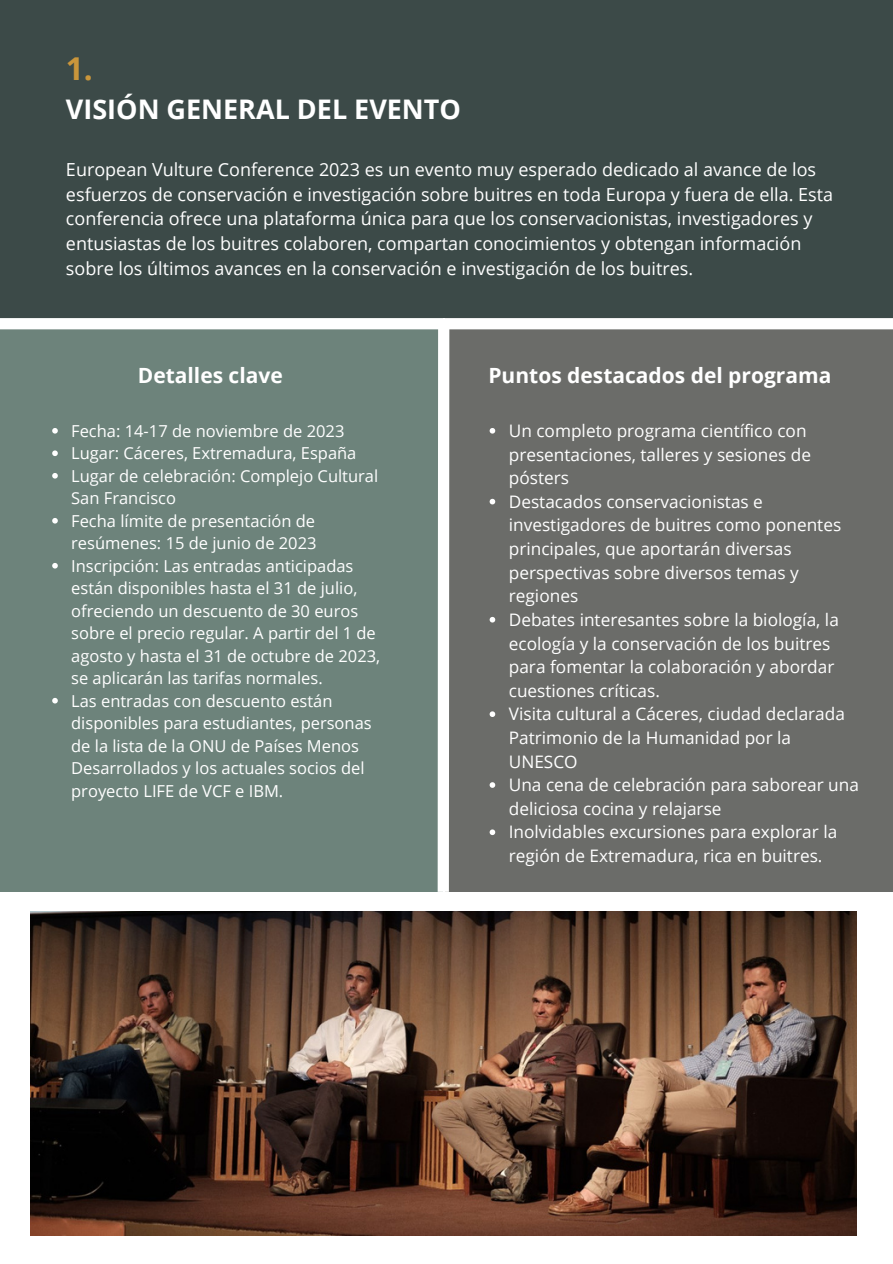
<style>
.page{position:relative;width:893px;height:1264px;background:#fff}
.page>*{position:absolute;margin:0;border:0;box-sizing:border-box;transform-origin:0 0}
.t1{font:700 31.5px "Open Sans";color:#ca963b}
.t2{font:700 27px "Open Sans";color:#fff}
.t3{font:700 21px "Open Sans";color:#fff}
.t4{font:18px/24.8px "Open Sans";color:#fff}
.t5{font:17.25px/23.5px "Open Sans";color:#fff}
.t6{font:16.5px/22.5px "Open Sans";color:#fff}
</style>
<div class="page">
<div style="left:0;top:0;width:892px;height:318px;background:#3c4a48"></div>
<div style="left:446px;top:318px;width:446px;height:573px;background:#6b6c69"></div>
<div style="left:0;top:318px;width:443px;height:573px;background:#6d837b"></div>
<div style="left:437px;top:324px;width:12px;height:567px;background:#fff"></div>
<div style="left:0;top:318px;width:892px;height:11px;background:#fff"></div>
<img style="left:30px;top:911px;width:826px;height:324px">
<svg style="left:52px;top:428px;width:6px;height:5px"></svg>
<svg style="left:52px;top:450px;width:6px;height:6px"></svg>
<svg style="left:52px;top:473px;width:6px;height:5px"></svg>
<svg style="left:52px;top:518px;width:6px;height:5px"></svg>
<svg style="left:52px;top:563px;width:6px;height:5px"></svg>
<svg style="left:52px;top:698px;width:6px;height:5px"></svg>
<svg style="left:489px;top:428px;width:6px;height:5px"></svg>
<svg style="left:489px;top:499px;width:6px;height:5px"></svg>
<svg style="left:489px;top:617px;width:6px;height:5px"></svg>
<svg style="left:489px;top:711px;width:6px;height:6px"></svg>
<svg style="left:489px;top:782px;width:6px;height:5px"></svg>
<svg style="left:489px;top:829px;width:6px;height:6px"></svg>
<p class="t1" style="left:66px;top:46px;width:28px">1.</p>
<p class="t2" style="left:66px;top:90px;width:396px">VISIÓN GENERAL DEL EVENTO</p>
<p class="t4" style="left:66px;top:156px;width:768px">European Vulture Conference 2023 es un evento muy esperado dedicado al avance de los esfuerzos de conservación e investigación sobre buitres en toda Europa y fuera de ella. Esta conferencia ofrece una plataforma única para que los conservacionistas, investigadores y entusiastas de los buitres colaboren, compartan conocimientos y obtengan información sobre los últimos avances en la conservación e investigación de los buitres.</p>
<p class="t3" style="left:138px;top:360px;width:146px">Detalles clave</p>
<p class="t6" style="left:71px;top:419px;width:275px">Fecha: 14-17 de noviembre de 2023</p>
<p class="t6" style="left:71px;top:442px;width:287px">Lugar: Cáceres, Extremadura, España</p>
<p class="t6" style="left:71px;top:464px;width:308px">Lugar de celebración: Complejo Cultural<br>San Francisco</p>
<p class="t6" style="left:71px;top:509px;width:247px">Fecha límite de presentación de resúmenes: 15 de junio de 2023</p>
<p class="t6" style="left:71px;top:554px;width:310px">Inscripción: Las entradas anticipadas están disponibles hasta el 31 de julio, ofreciendo un descuento de 30 euros sobre el precio regular. A partir del 1 de agosto y hasta el 31 de octubre de 2023, se aplicarán las tarifas normales.</p>
<p class="t6" style="left:71px;top:689px;width:302px">Las entradas con descuento están disponibles para estudiantes, personas de la lista de la ONU de Países Menos Desarrollados y los actuales socios del proyecto LIFE de VCF e IBM.</p>
<p class="t3" style="left:488px;top:360px;width:344px">Puntos destacados del programa</p>
<p class="t5" style="left:509px;top:418px;width:304px">Un completo programa científico con presentaciones, talleres y sesiones de pósters</p>
<p class="t5" style="left:509px;top:489px;width:334px">Destacados conservacionistas e investigadores de buitres como ponentes principales, que aportarán diversas perspectivas sobre diversos temas y regiones</p>
<p class="t5" style="left:509px;top:607px;width:331px">Debates interesantes sobre la biología, la ecología y la conservación de los buitres para fomentar la colaboración y abordar cuestiones críticas.</p>
<p class="t5" style="left:509px;top:702px;width:338px">Visita cultural a Cáceres, ciudad declarada<br>Patrimonio de la Humanidad por la<br>UNESCO</p>
<p class="t5" style="left:509px;top:772px;width:351px">Una cena de celebración para saborear una deliciosa cocina y relajarse</p>
<p class="t5" style="left:509px;top:820px;width:330px">Inolvidables excursiones para explorar la región de Extremadura, rica en buitres.</p>
</div>
